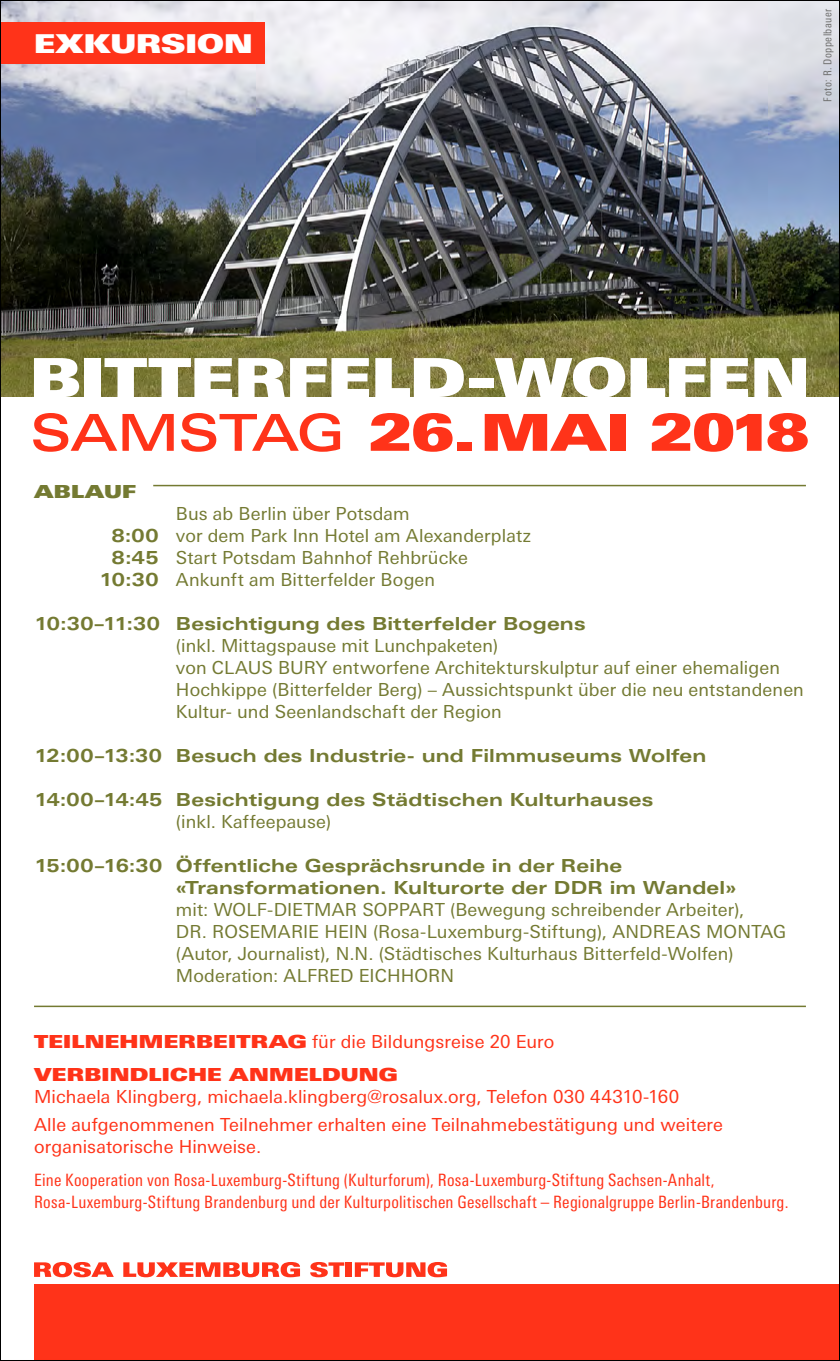
<style>
.page{position:relative;width:840px;height:1361px;background:#fff}
.page>*{position:absolute;margin:0;border:0;box-sizing:border-box;transform-origin:0 0}
.t1{font:54px "Linotype Univers Extd X Black";letter-spacing:-.005em;color:#fff}
.t2{font:51px "Linotype Univers Extd X Black";letter-spacing:-.005em;color:#ff3319}
.t3{font:26px "Linotype Univers Extd X Black";color:#fff}
.t4{font:18px/22px "Linotype Univers Basic";letter-spacing:.005em;color:#747a32}
.t5{font:700 18px/22px "Linotype Univers Extd";letter-spacing:.01em;color:#747a32}
.t6{font:18px/27.6px "Linotype Univers Basic";letter-spacing:.005em;color:#ff3319}
.t7{font:18px "Linotype Univers Extd X Black";letter-spacing:.01em;color:#ff3319}
.t8{font:18px "Linotype Univers Extd X Black";letter-spacing:.015em;color:#747a32}
.t9{font:condensed 17px/22px "Linotype Univers";letter-spacing:.01em;color:#ff3319}
.t10{font:condensed 11px "Linotype Univers";letter-spacing:.045em;color:#6f6f6e}
.s1{font-family:"Linotype Univers Extd";font-weight:500}
.s2{font-family:"Linotype Univers Extd";font-weight:700}
.s3{font-family:"Linotype Univers Extd X Black"}
</style>
<div class="page">
<img style="left:2px;top:2px;width:835px;height:395px">
<div style="left:0;top:23px;width:264px;height:41px;background:#ff3319"></div>
<svg style="left:34px;top:1262px;width:80px;height:15px"></svg>
<svg style="left:123px;top:1262px;width:177px;height:15px"></svg>
<svg style="left:310px;top:1262px;width:34px;height:15px"></svg>
<div style="left:345px;top:1262px;width:7px;height:15px;background:#ff3319"></div>
<svg style="left:354px;top:1262px;width:93px;height:15px"></svg>
<div style="left:34px;top:1284px;width:805px;height:77px;background:#ff3319"></div>
<hr style="left:153px;top:485px;width:652px;height:1px;background:#747a32">
<hr style="left:34px;top:1005px;width:771px;height:2px;background:#747a32">
<h3 class="t3" style="left:34px;top:28px;width:220px">EXKURSION</h3>
<p class="t10" style="left:820px;top:102px;width:95px;rotate:-90deg">Foto: R. Doppelbauer</p>
<h1 class="t1" style="left:30px;top:345px;width:780px">BITTERFELD-WOLFEN</h1>
<h2 class="t2" style="left:30px;top:402px;width:779px"><span class="s1">SAMSTAG</span> 26. MAI 2018</h2>
<p class="t8" style="left:34px;top:480px;width:103px">ABLAUF</p>
<p class="t4" style="left:176px;top:502px;width:235px">Bus ab Berlin über Potsdam</p>
<p class="t4" style="left:111px;top:524px;width:421px"><span class="s2">8:00</span> vor dem Park Inn Hotel am Alexanderplatz</p>
<p class="t4" style="left:112px;top:546px;width:357px"><span class="s2">8:45</span> Start Potsdam Bahnhof Rehbrücke</p>
<p class="t4" style="left:99px;top:568px;width:337px"><span class="s2">10:30</span> Ankunft am Bitterfelder Bogen</p>
<p class="t5" style="left:34px;top:612px;width:553px">10:30–11:30 Besichtigung des Bitterfelder Bogens</p>
<p class="t4" style="left:176px;top:634px;width:629px">(inkl. Mittagspause mit Lunchpaketen)<br>von CLAUS BURY entworfene Architekturskulptur auf einer ehemaligen Hochkippe (Bitterfelder Berg) – Aussichtspunkt über die neu entstandenen Kultur- und Seenlandschaft der Region</p>
<p class="t5" style="left:34px;top:744px;width:673px">12:00–13:30 Besuch des Industrie- und Filmmuseums Wolfen</p>
<p class="t5" style="left:34px;top:788px;width:620px">14:00–14:45 Besichtigung des Städtischen Kulturhauses</p>
<p class="t4" style="left:176px;top:810px;width:157px">(inkl. Kaffeepause)</p>
<p class="t5" style="left:176px;top:854px;width:561px;text-indent:-142px">15:00–16:30 Öffentliche Gesprächsrunde in der Reihe «Transformationen. Kulturorte der DDR im Wandel»</p>
<p class="t4" style="left:176px;top:898px;width:611px">mit: WOLF-DIETMAR SOPPART (Bewegung schreibender Arbeiter),<br>DR. ROSEMARIE HEIN (Rosa-Luxemburg-Stiftung), ANDREAS MONTAG (Autor, Journalist), N.N. (Städtisches Kulturhaus Bitterfeld-Wolfen)<br>Moderation: ALFRED EICHHORN</p>
<p class="t6" style="left:34px;top:1027px;width:521px"><span class="s3">TEILNEHMERBEITRAG</span> für die Bildungsreise 20 Euro</p>
<p class="t7" style="left:34px;top:1064px;width:365px">VERBINDLICHE ANMELDUNG</p>
<p class="t6" style="left:34px;top:1083px;width:690px">Michaela Klingberg, michaela.klingberg@rosalux.org, Telefon 030 44310-160<br>Alle aufgenommenen Teilnehmer erhalten eine Teilnahmebestätigung und weitere</p>
<p class="t6" style="left:34px;top:1132px;width:228px">organisatorische Hinweise.</p>
<p class="t9" style="left:34px;top:1169px;width:755px">Eine Kooperation von Rosa-Luxemburg-Stiftung (Kulturforum), Rosa-Luxemburg-Stiftung Sachsen-Anhalt,<br>Rosa-Luxemburg-Stiftung Brandenburg und der Kulturpolitischen Gesellschaft – Regionalgruppe Berlin-Brandenburg.</p>
</div>
